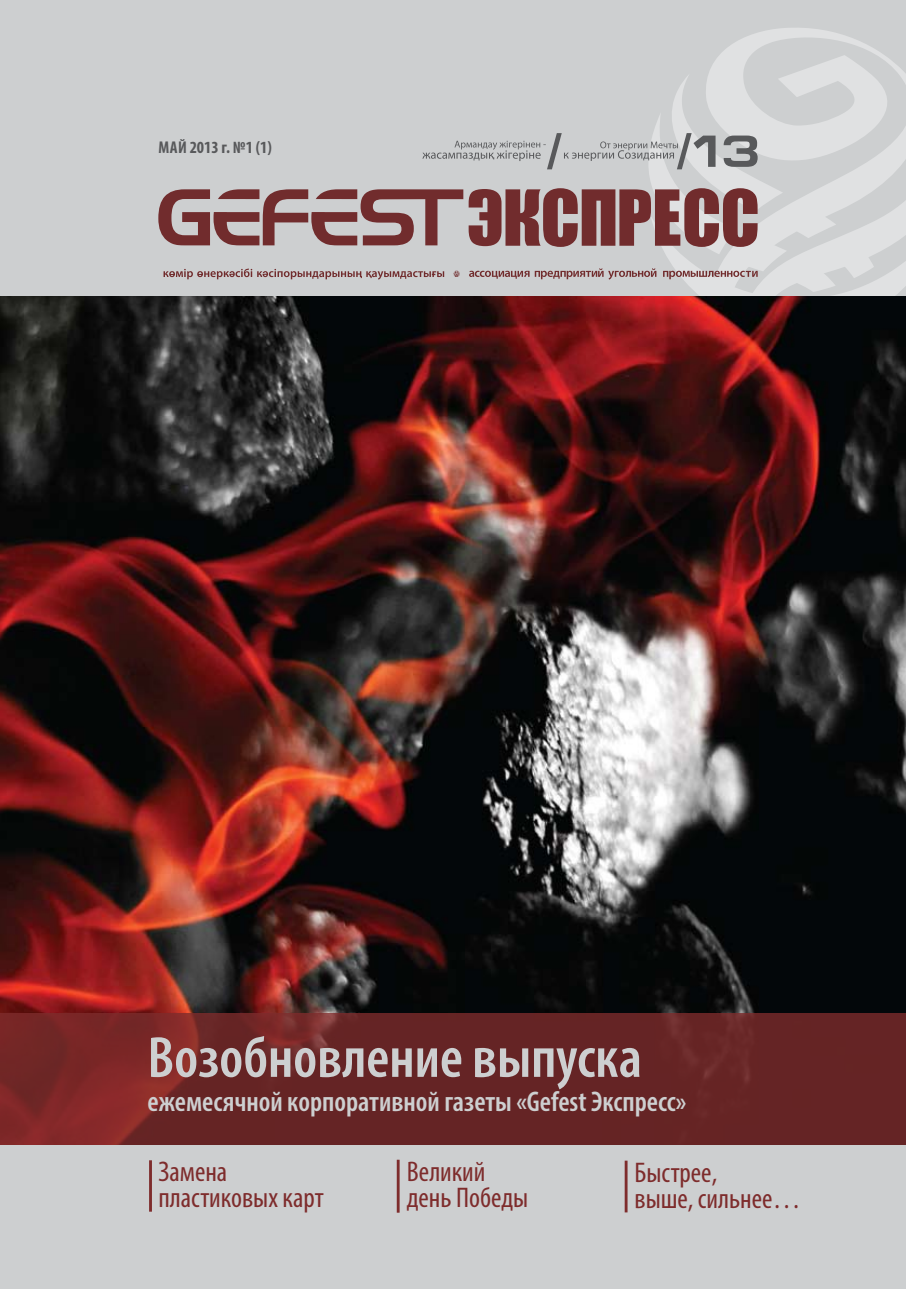
<style>
.page{position:relative;width:906px;height:1289px;background:#fff}
.page>*{position:absolute;margin:0;border:0;box-sizing:border-box;transform-origin:0 0}
.t1{font:600 condensed 58.5px "Myriad Pro";color:#cdcfd0}
.t2{font:condensed 28.5px/25.7px "Myriad Pro";color:#7e2c2c}
.t3{font:600 condensed 28.5px "Myriad Pro";color:#cdcfd0}
.t4{font:700 condensed 17.1px "Myriad Pro";color:#58595b}
</style>
<div class="page">
<div style="left:0;top:0;width:906px;height:297px;background:#cdcfd0"></div>
<svg style="left:709px;top:28px;width:196px;height:45px"></svg>
<div style="left:0;top:1142px;width:906px;height:146px;background:#cdcfd0"></div>
<img style="left:0;top:296px;width:906px;height:717px">
<hr style="left:149px;top:1160px;width:3px;height:51px;background:#7e2c2c">
<hr style="left:624px;top:1160px;width:3px;height:52px;background:#7e2c2c">
<hr style="left:397px;top:1159px;width:2px;height:53px;background:#7e2c2c">
<svg style="left:0;top:1013px;width:906px;height:132px;background:#6a2525"></svg>
<svg style="left:158px;top:73px;width:748px;height:224px"></svg>
<p class="t4" style="left:159px;top:137px;width:115px">Май 2013 г. №1 (1)</p>
<h1 class="t1" style="left:148px;top:1021px;width:496px">Возобновление выпуска</h1>
<p class="t3" style="left:148px;top:1083px;width:540px">ежемесячной корпоративной газеты «Gefest Экспресс»</p>
<p class="t2" style="left:158px;top:1158px;width:167px">Замена пластиковых карт</p>
<p class="t2" style="left:407px;top:1158px;width:123px">Великий день Победы</p>
<p class="t2" style="left:634px;top:1159px;width:168px">Быстрее,<br>выше, сильнее…</p>
</div>
